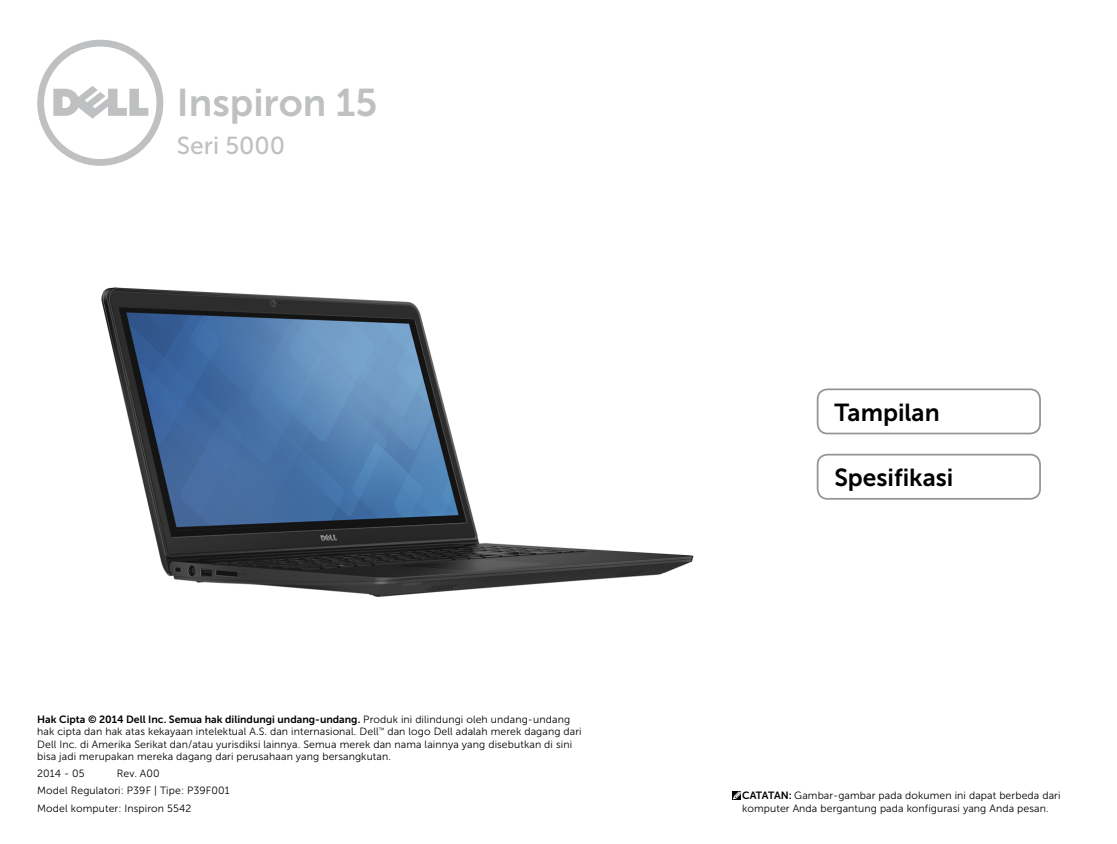
<style>
.page{position:relative;width:1117px;height:844px;background:#fff}
.page>*{position:absolute;margin:0;border:0;box-sizing:border-box;transform-origin:0 0}
.TitleBrand{font:38.5px "Museo Sans For Dell 700";color:#bec0c2}
.Cover_Title{font:24.5px "Museo Sans For Dell 700";color:#000}
.Model{font:24.5px "Museo Sans For Dell 500";color:#bec0c2}
.Legal_1{font:10.5px/12.2px "Museo Sans For Dell 300";letter-spacing:.01em;color:#000}
.Note_Legal{font:10.5px/12.2px "Museo Sans For Dell 300";letter-spacing:.01em;color:#000}
.s1{font-family:"Museo Sans For Dell 700"}
</style>
<div class="page">
<div style="left:816px;top:388px;width:224px;height:46px;border:2px solid #939598;border-radius:10px"></div>
<div style="left:816px;top:453px;width:224px;height:46px;border:2px solid #939598;border-radius:10px"></div>
<img style="left:101px;top:287px;width:593px;height:310px">
<svg style="left:37px;top:40px;width:126px;height:126px"></svg>
<div style="left:732px;top:791px;width:8px;height:9px;background:#000"></div>
<svg style="left:733px;top:791px;width:7px;height:8px"></svg>
<p class="TitleBrand" style="left:177px;top:81px;width:202px">Inspiron 15</p>
<p class="Model" style="left:177px;top:132px;width:110px">Seri 5000</p>
<p class="Legal_1" style="left:37px;top:713px;width:546px"><span class="s1">Hak Cipta © 2014 Dell Inc. Semua hak dilindungi undang-undang.</span> Produk ini dilindungi oleh undang-undang hak cipta dan hak atas kekayaan intelektual A.S. dan internasional. Dell<sup>™</sup> dan logo Dell adalah merek dagang dari Dell Inc. di Amerika Serikat dan/atau yurisdiksi lainnya. Semua merek dan nama lainnya yang disebutkan di sini bisa jadi merupakan mereka dagang dari perusahaan yang bersangkutan.</p>
<p class="Legal_1" style="left:37px;top:767px;width:49px">2014 ‑ 05</p>
<p class="Legal_1" style="left:117px;top:767px;width:45px">Rev. A00</p>
<p class="Legal_1" style="left:37px;top:784px;width:194px">Model Regulatori: P39F | Tipe: P39F001</p>
<p class="Legal_1" style="left:37px;top:801px;width:156px">Model komputer: Inspiron 5542</p>
<p class="Cover_Title" style="left:834px;top:398px;width:107px">Tampilan</p>
<p class="Cover_Title" style="left:834px;top:463px;width:120px">Spesifikasi</p>
<p class="Note_Legal" style="left:742px;top:789px;width:320px"><span class="s1">CATATAN:</span> Gambar-gambar pada dokumen ini dapat berbeda dari komputer Anda bergantung pada konfigurasi yang Anda pesan.</p>
</div>
